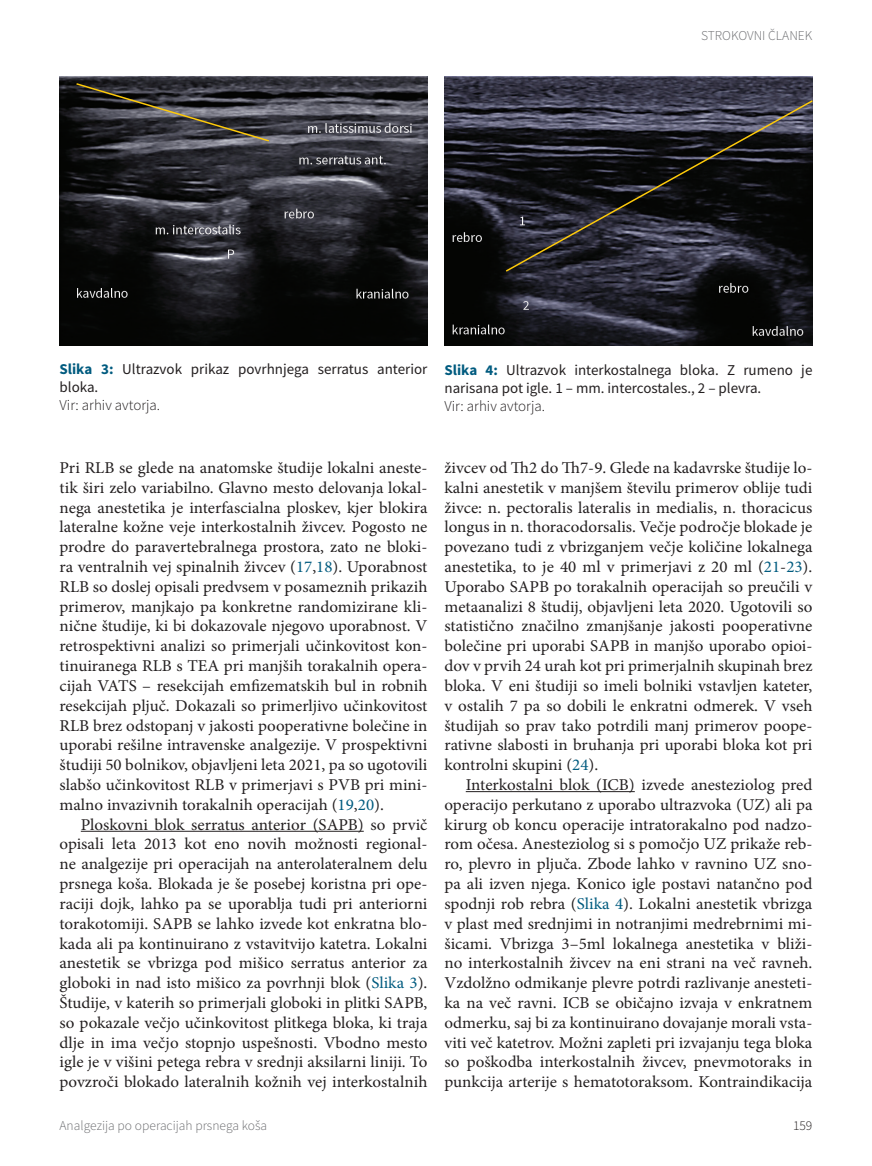
<style>
.page{position:relative;width:872px;height:1166px;background:#fff}
.page>*{position:absolute;margin:0;border:0;box-sizing:border-box;transform-origin:0 0}
.t1{font:16.5px/19.8px "Minion Pro";color:#231f20;text-align:justify}
.t2{font:15px/18px "Source Sans Pro";color:#231f20}
.t3{font:300 15px "Source Sans Pro";color:#231f20}
.t4{font:300 13.5px "Source Sans Pro";color:#6c6d70}
.t5{font:300 13.5px "Source Sans Pro";color:#231f20}
.s1{font-weight:700;color:#005b7f}
.s2{color:#005b7f}
</style>
<div class="page">
<hr style="left:81px;top:830px;width:283px;height:1px;background:#231f20">
<hr style="left:466px;top:791px;width:169px;height:1px;background:#231f20">
<img style="left:60px;top:77px;width:367px;height:268px">
<img style="left:444px;top:77px;width:368px;height:268px">
<svg style="left:75px;top:82px;width:196px;height:61px;background:#3c3b3d"></svg>
<svg style="left:504px;top:99px;width:309px;height:174px;background:#26272e"></svg>
<p class="t4" style="left:701px;top:27px;width:113px">STROKOVNI ČLANEK</p>
<p class="t2" style="left:60px;top:360px;width:369px"><span class="s1">Slika 3:</span> Ultrazvok prikaz povrhnjega serratus anterior bloka.</p>
<p class="t3" style="left:60px;top:396px;width:102px">Vir: arhiv avtorja.</p>
<p class="t2" style="left:444px;top:360px;width:369px"><span class="s1">Slika 4:</span> Ultrazvok interkostalnega bloka. Z rumeno je narisana pot igle. 1 – mm. intercostales., 2 – plevra.</p>
<p class="t3" style="left:444px;top:396px;width:102px">Vir: arhiv avtorja.</p>
<p class="t1" style="left:60px;top:457px;width:369px">Pri RLB se glede na anatomske študije lokalni aneste&shy;tik širi zelo variabilno. Glavno mesto delovanja lokal&shy;nega anestetika je interfascialna ploskev, kjer blokira lateralne kožne veje interkostalnih živcev. Pogosto ne prodre do paravertebralnega prostora, zato ne bloki&shy;ra ventralnih vej spinalnih živcev (<span class="s2">17</span>,<span class="s2">18</span>). Uporabnost RLB so doslej opisali predvsem v posameznih prikazih primerov, manjkajo pa konkretne randomizirane kli&shy;nične študije, ki bi dokazovale njegovo uporabnost. V retrospektivni analizi so primerjali učinkovitost kon&shy;tinuiranega RLB s TEA pri manjših torakalnih opera&shy;cijah VATS – resekcijah emfizematskih bul in robnih resekcijah pljuč. Dokazali so primerljivo učinkovitost RLB brez odstopanj v jakosti pooperativne bolečine in uporabi rešilne intravenske analgezije. V prospektivni študiji 50 bolnikov, objavljeni leta 2021, pa so ugotovili slabšo učinkovitost RLB v primerjavi s PVB pri mini&shy;malno invazivnih torakalnih operacijah (<span class="s2">19</span>,<span class="s2">20</span>).</p>
<p class="t1" style="left:60px;top:814px;width:369px;text-indent:21px">Ploskovni blok serratus anterior (SAPB) so prvič opisali leta 2013 kot eno novih možnosti regional&shy;ne analgezije pri operacijah na anterolateralnem delu prsnega koša. Blokada je še posebej koristna pri ope&shy;raciji dojk, lahko pa se uporablja tudi pri anteriorni torakotomiji. SAPB se lahko izvede kot enkratna blo&shy;kada ali pa kontinuirano z vstavitvijo katetra. Lokalni anestetik se vbrizga pod mišico serratus anterior za globoki in nad isto mišico za povrhnji blok (<span class="s2">Slika 3</span>).<br>Študije, v katerih so primerjali globoki in plitki SAPB, so pokazale večjo učinkovitost plitkega bloka, ki traja dlje in ima večjo stopnjo uspešnosti. Vbodno mesto igle je v višini petega rebra v srednji aksilarni liniji. To povzroči blokado lateralnih kožnih vej interkostalnih</p>
<p class="t4" style="left:60px;top:1116px;width:209px">Analgezija po operacijah prsnega koša</p>
<p class="t1" style="left:444px;top:457px;width:369px">živcev od Th2 do Th7-9. Glede na kadavrske študije lo&shy;kalni anestetik v manjšem številu primerov oblije tudi živce: n. pectoralis lateralis in medialis, n. thoracicus longus in n. thoracodorsalis. Večje področje blokade je povezano tudi z vbrizganjem večje količine lokalnega anestetika, to je 40 ml v primerjavi z 20 ml (<span class="s2">21</span>-<span class="s2">23</span>).<br>Uporabo SAPB po torakalnih operacijah so preučili v metaanalizi 8 študij, objavljeni leta 2020. Ugotovili so statistično značilno zmanjšanje jakosti pooperativne bolečine pri uporabi SAPB in manjšo uporabo opioi&shy;dov v prvih 24 urah kot pri primerjalnih skupinah brez bloka. V eni študiji so imeli bolniki vstavljen kateter, v ostalih 7 pa so dobili le enkratni odmerek. V vseh študijah so prav tako potrdili manj primerov poope&shy;rativne slabosti in bruhanja pri uporabi bloka kot pri kontrolni skupini (<span class="s2">24</span>).</p>
<p class="t1" style="left:444px;top:774px;width:369px;text-indent:21px">Interkostalni blok (ICB) izvede anesteziolog pred operacijo perkutano z uporabo ultrazvoka (UZ) ali pa kirurg ob koncu operacije intratorakalno pod nadzo&shy;rom očesa. Anesteziolog si s pomočjo UZ prikaže reb&shy;ro, plevro in pljuča. Zbode lahko v ravnino UZ sno&shy;pa ali izven njega. Konico igle postavi natančno pod spodnji rob rebra (<span class="s2">Slika 4</span>). Lokalni anestetik vbrizga v plast med srednjimi in notranjimi medrebrnimi mi&shy;šicami. Vbrizga 3–5ml lokalnega anestetika v bliži&shy;no interkostalnih živcev na eni strani na več ravneh.<br>Vzdolžno odmikanje plevre potrdi razlivanje anesteti&shy;ka na več ravni. ICB se običajno izvaja v enkratnem odmerku, saj bi za kontinuirano dovajanje morali vsta&shy;viti več katetrov. Možni zapleti pri izvajanju tega bloka so poškodba interkostalnih živcev, pnevmotoraks in punkcija arterije s hematotoraksom. Kontraindikacija</p>
<p class="t5" style="left:793px;top:1116px;width:21px">159</p>
</div>
